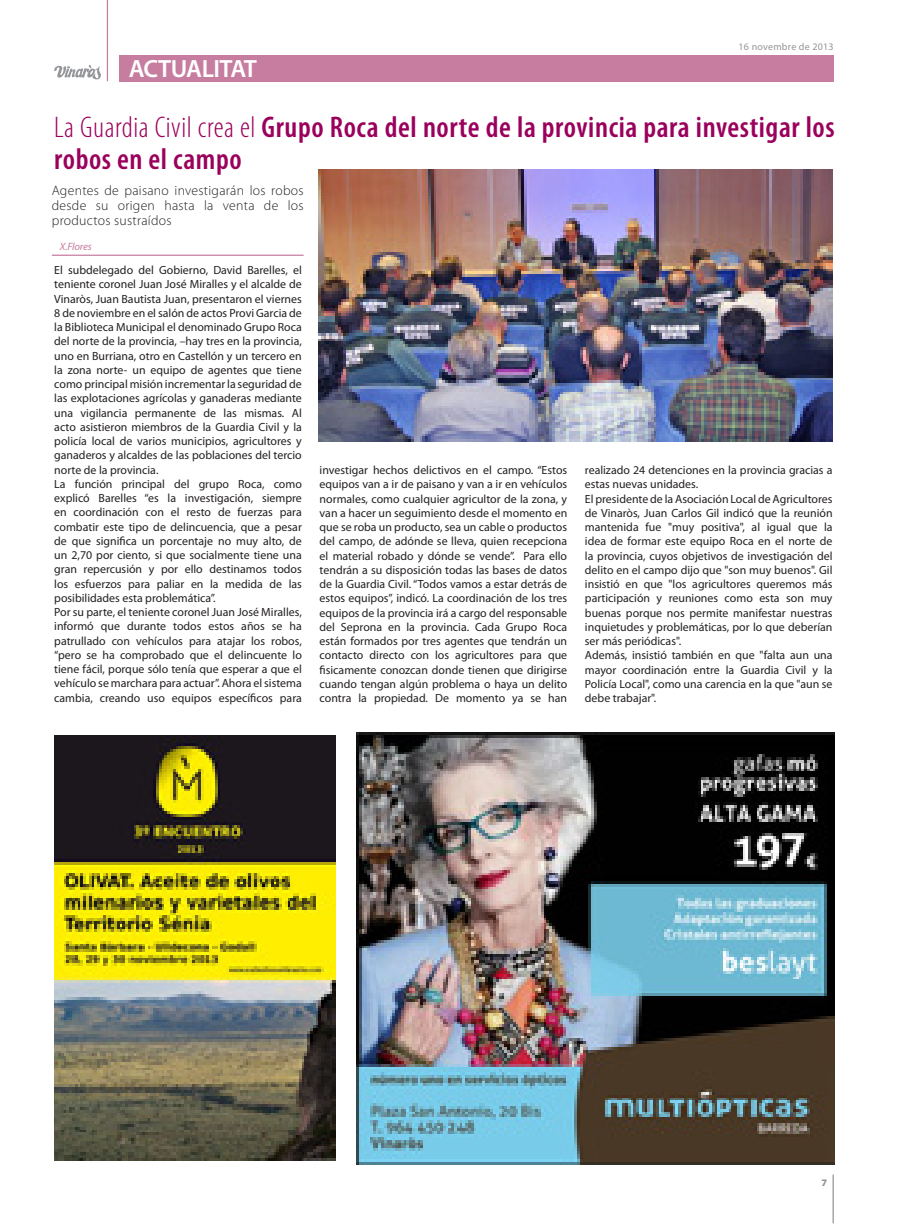
<style>
.page{position:relative;width:897px;height:1226px;background:#fff}
.page>*{position:absolute;margin:0;border:0;box-sizing:border-box;transform-origin:0 0}
.t1{font:600 condensed 30px/32.5px "Myriad Pro";letter-spacing:.02em;color:#9a015c}
.t2{font:600 25px "Myriad Pro";letter-spacing:-.02em;color:#fff}
.t3{font:300 13.75px/15px "Myriad Pro";letter-spacing:.02em;color:#231f20;text-align:justify}
.t4{font:11.88px/14.2px "Myriad Pro";color:#231f20}
.t5{font:italic 10.62px "Myriad Pro";letter-spacing:-.01em;color:#c77da0}
.t6{font:10px "Myriad Pro";letter-spacing:.025em;color:#939598}
.t7{font:900 10px "Myriad Pro";color:#939598}
.s1{font-weight:300}
</style>
<div class="page">
<hr style="left:832px;top:1175px;width:1px;height:48px;background:#939598">
<hr style="left:52px;top:255px;width:251px;height:1px;background:#c77da0">
<img style="left:356px;top:733px;width:478px;height:432px">
<svg style="left:54px;top:65px;width:47px;height:15px"></svg>
<div style="left:119px;top:55px;width:714px;height:26px;background:#c77da0"></div>
<hr style="left:107px;top:0;width:1px;height:81px;background:#c77da0">
<img style="left:318px;top:170px;width:514px;height:271px">
<img style="left:54px;top:735px;width:281px;height:426px">
<h2 class="t2" style="left:129px;top:53px;width:130px">ACTUALITAT</h2>
<p class="t6" style="left:738px;top:41px;width:97px">16 novembre de 2013</p>
<h1 class="t1" style="left:54px;top:110px;width:782px"><span class="s1">La Guardia Civil crea el</span> Grupo Roca del norte de la provincia para investigar los robos en el campo</h1>
<p class="t3" style="left:52px;top:182px;width:253px">Agentes de paisano investigarán los robos desde su origen hasta la venta de los productos sustraídos</p>
<p class="t5" style="left:60px;top:240px;width:33px">X.Flores</p>
<p class="t4" style="left:54px;top:263px;width:249px">El subdelegado del Gobierno, David Barelles, el teniente coronel Juan José Miralles y el alcalde de Vinaròs, Juan Bautista Juan, presentaron el viernes 8 de noviembre en el salón de actos Provi Garcia de la Biblioteca Municipal el denominado Grupo Roca del norte de la provincia, –hay tres en la provincia, uno en Burriana, otro en Castellón y un tercero en la zona norte- un equipo de agentes que tiene como principal misión incrementar la seguridad de las explotaciones agrícolas y ganaderas mediante una vigilancia permanente de las mismas. Al acto asistieron miembros de la Guardia Civil y la policía local de varios municipios, agricultores y ganaderos y alcaldes de las poblaciones del tercio norte de la provincia.<br>La función principal del grupo Roca, como explicó Barelles “es la investigación, siempre en coordinación con el resto de fuerzas para combatir este tipo de delincuencia, que a pesar de que significa un porcentaje no muy alto, de un 2,70 por ciento, si que socialmente tiene una gran repercusión y por ello destinamos todos los esfuerzos para paliar en la medida de las posibilidades esta problemática”.<br>Por su parte, el teniente coronel Juan José Miralles, informó que durante todos estos años se ha patrullado con vehículos para atajar los robos, “pero se ha comprobado que el delincuente lo tiene fácil, porque sólo tenía que esperar a que el vehículo se marchara para actuar”. Ahora el sistema cambia, creando uso equipos específicos para</p>
<p class="t4" style="left:319px;top:463px;width:249px;text-align:justify">investigar hechos delictivos en el campo. “Estos equipos van a ir de paisano y van a ir en vehículos normales, como cualquier agricultor de la zona, y van a hacer un seguimiento desde el momento en que se roba un producto, sea un cable o productos del campo, de adónde se lleva, quien recepciona el material robado y dónde se vende”. Para ello tendrán a su disposición todas las bases de datos de la Guardia Civil. “Todos vamos a estar detrás de estos equipos”, indicó. La coordinación de los tres equipos de la provincia irá a cargo del responsable del Seprona en la provincia. Cada Grupo Roca están formados por tres agentes que tendrán un contacto directo con los agricultores para que fisicamente conozcan donde tienen que dirigirse cuando tengan algún problema o haya un delito contra la propiedad. De momento ya se han</p>
<p class="t4" style="left:585px;top:463px;width:249px">realizado 24 detenciones en la provincia gracias a estas nuevas unidades.<br>El presidente de la Asociación Local de Agricultores de Vinaròs, Juan Carlos Gil indicó que la reunión mantenida fue "muy positiva", al igual que la idea de formar este equipo Roca en el norte de la provincia, cuyos objetivos de investigación del delito en el campo dijo que "son muy buenos". Gil insistió en que "los agricultores queremos más participación y reuniones como esta son muy buenas porque nos permite manifestar nuestras inquietudes y problemáticas, por lo que deberían ser más periódicas".<br>Además, insistió también en que "falta aun una mayor coordinación entre la Guardia Civil y la Policía Local", como una carencia en la que "aun se debe trabajar".</p>
<p class="t7" style="left:821px;top:1176px;width:7px">7</p>
</div>
